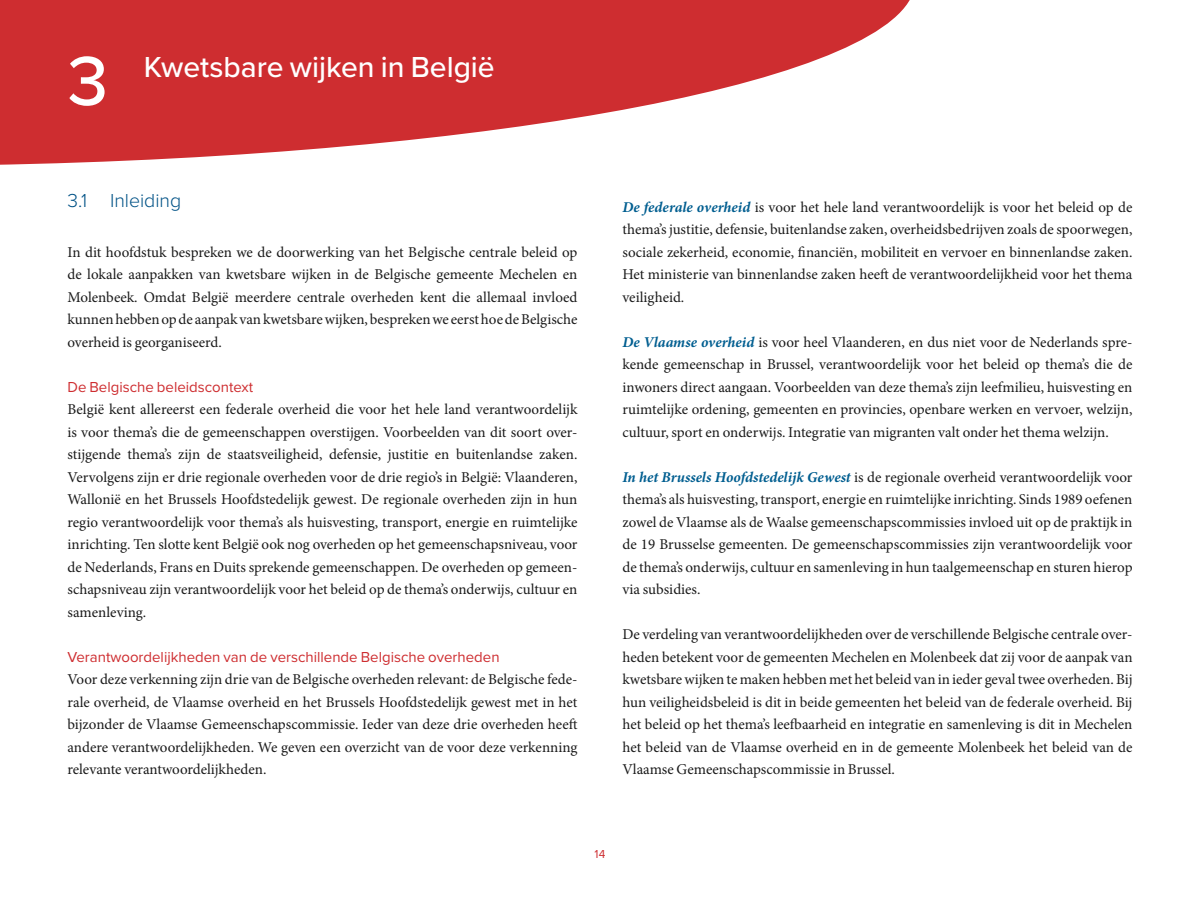
<style>
.page{position:relative;width:1200px;height:900px;background:#fff}
.page>*{position:absolute;margin:0;border:0;box-sizing:border-box;transform-origin:0 0}
.t1{font:500 72px "Proxima Nova";color:#fff}
.t2{font:500 30px "Proxima Nova";color:#fff}
.t3{font:300 19.5px "Proxima Nova";color:#005286}
.t4{font:15px/22.5px "Minion Pro";color:#1a1a1a;text-align:justify}
.t5{font:15px "Proxima Nova";color:#ce2d30}
.t6{font:12px "Proxima Nova";color:#ce2d30}
.s1{font-weight:700;font-style:italic;color:#005e90}
</style>
<div class="page">
<svg style="left:0;top:0;width:910px;height:165px;fill:#ce2d30"></svg>
<h1 class="t1" style="left:68px;top:27px;width:42px">3</h1>
<h2 class="t2" style="left:144px;top:44px;width:352px">Kwetsbare wijken in België</h2>
<h3 class="t3" style="left:68px;top:186px;width:115px">3.1 Inleiding</h3>
<p class="t4" style="left:68px;top:241px;width:512px">In dit hoofdstuk bespreken we de doorwerking van het Belgische centrale beleid op de lokale aanpakken van kwetsbare wijken in de Belgische gemeente Mechelen en Molenbeek. Omdat België meerdere centrale overheden kent die allemaal invloed kunnen hebben op de aanpak van kwetsbare wijken, bespreken we eerst hoe de Belgische overheid is georganiseerd.</p>
<p class="t5" style="left:68px;top:375px;width:187px">De Belgische beleidscontext</p>
<p class="t4" style="left:68px;top:398px;width:512px">België kent allereerst een federale overheid die voor het hele land verantwoordelijk is voor thema’s die de gemeenschappen overstijgen. Voorbeelden van dit soort over&shy;stijgende thema’s zijn de staatsveiligheid, defensie, justitie en buitenlandse zaken.<br>Vervolgens zijn er drie regionale overheden voor de drie regio’s in België: Vlaanderen, Wallonië en het Brussels Hoofdstedelijk gewest. De regionale overheden zijn in hun regio verantwoordelijk voor thema’s als huisvesting, transport, energie en ruimtelijke inrichting. Ten slotte kent België ook nog overheden op het gemeenschapsniveau, voor de Nederlands, Frans en Duits sprekende gemeenschappen. De overheden op gemeen&shy;schapsniveau zijn verantwoordelijk voor het beleid op de thema’s onderwijs, cultuur en samenleving.</p>
<p class="t5" style="left:68px;top:645px;width:434px">Verantwoordelijkheden van de verschillende Belgische overheden</p>
<p class="t4" style="left:68px;top:668px;width:512px">Voor deze verkenning zijn drie van de Belgische overheden relevant: de Belgische fede&shy;rale overheid, de Vlaamse overheid en het Brussels Hoofdstedelijk gewest met in het bijzonder de Vlaamse Gemeenschapscommissie. Ieder van deze drie overheden heeft andere verantwoordelijkheden. We geven een overzicht van de voor deze verkenning relevante verantwoordelijkheden.</p>
<p class="t4" style="left:622px;top:196px;width:511px"><span class="s1">De federale overheid</span> is voor het hele land verantwoordelijk is voor het beleid op de thema’s justitie, defensie, buitenlandse zaken, overheidsbedrijven zoals de spoorwegen, sociale zekerheid, economie, financiën, mobiliteit en vervoer en binnenlandse zaken.<br>Het ministerie van binnenlandse zaken heeft de verantwoordelijkheid voor het thema veiligheid.</p>
<p class="t4" style="left:622px;top:331px;width:512px"><span class="s1">De Vlaamse overheid</span> is voor heel Vlaanderen, en dus niet voor de Nederlands spre&shy;kende gemeenschap in Brussel, verantwoordelijk voor het beleid op thema’s die de inwoners direct aangaan. Voorbeelden van deze thema’s zijn leefmilieu, huisvesting en ruimtelijke ordening, gemeenten en provincies, openbare werken en vervoer, welzijn, cultuur, sport en onderwijs. Integratie van migranten valt onder het thema welzijn.</p>
<p class="t4" style="left:622px;top:466px;width:512px"><span class="s1">In het Brussels Hoofdstedelijk Gewest</span> is de regionale overheid verantwoordelijk voor thema’s als huisvesting, transport, energie en ruimtelijke inrichting. Sinds 1989 oefenen zowel de Vlaamse als de Waalse gemeenschapscommissies invloed uit op de praktijk in de 19 Brusselse gemeenten. De gemeenschapscommissies zijn verantwoordelijk voor de thema’s onderwijs, cultuur en samenleving in hun taalgemeenschap en sturen hierop via subsidies.</p>
<p class="t4" style="left:622px;top:623px;width:512px">De verdeling van verantwoordelijkheden over de verschillende Belgische centrale over&shy;heden betekent voor de gemeenten Mechelen en Molenbeek dat zij voor de aanpak van kwetsbare wijken te maken hebben met het beleid van in ieder geval twee overheden. Bij hun veiligheidsbeleid is dit in beide gemeenten het beleid van de federale overheid. Bij het beleid op het thema’s leefbaarheid en integratie en samenleving is dit in Mechelen het beleid van de Vlaamse overheid en in de gemeente Molenbeek het beleid van de Vlaamse Gemeenschapscommissie in Brussel.</p>
<p class="t6" style="left:595px;top:846px;width:12px">14</p>
</div>
